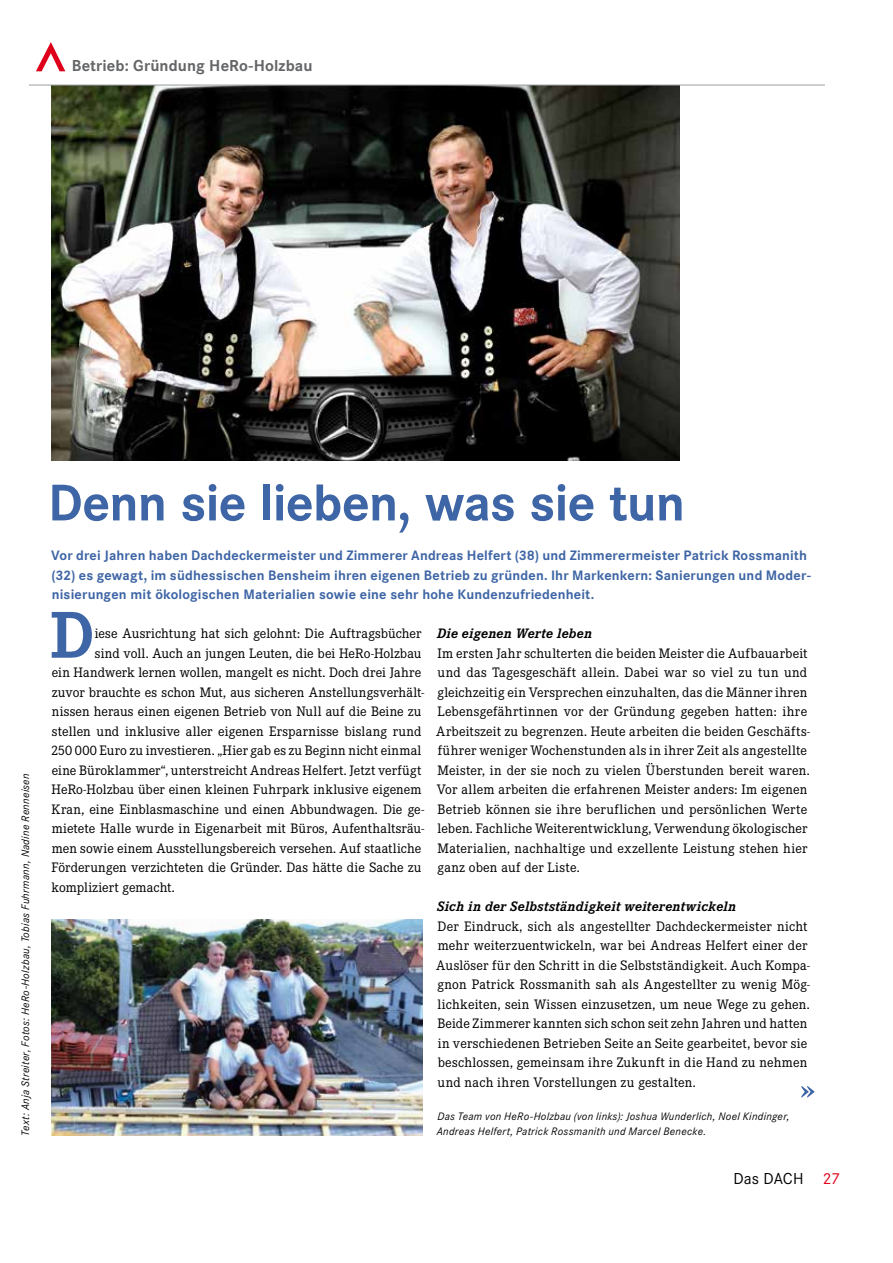
<style>
.page{position:relative;width:893px;height:1263px;background:#fff}
.page>*{position:absolute;margin:0;border:0;box-sizing:border-box;transform-origin:0 0}
.t1{font:700 68.7px "Corporate E Pro";color:#3e65a5}
.t2{font:700 53.55px "Corporate S Pro";letter-spacing:-.015em;color:#3e65a5}
.t3{font:700 16.5px "Corporate S Pro";letter-spacing:.005em;color:#646567}
.t4{font:16.5px "Corporate S Pro";color:#000}
.t5{font:14.25px/19.5px "Corporate E Pro";letter-spacing:.01em;color:#000}
.t6{font:700 14.25px/19.5px "Corporate S Pro";letter-spacing:.015em;color:#3e65a5}
.t7{font:italic 700 14.25px "Corporate E Pro";letter-spacing:.01em;color:#000}
.t8{font:italic 11.25px/15px "Corporate S Pro";letter-spacing:.025em;color:#000}
.s1{color:#e2001a}
</style>
<div class="page">
<img style="left:51px;top:919px;width:371px;height:216px">
<img style="left:51px;top:86px;width:628px;height:374px">
<hr style="left:29px;top:85px;width:796px;height:1px;background:#9c9e9f">
<svg style="left:801px;top:1086px;width:14px;height:11px"></svg>
<svg style="left:36px;top:42px;width:29px;height:29px"></svg>
<p class="t3" style="left:72px;top:52px;width:242px">Betrieb: Gründung HeRo-Holzbau</p>
<p class="t8" style="left:17px;top:1135px;width:364px;rotate:-90deg">Text: Anja Streiter, Fotos: HeRo-Holzbau, Tobias Fuhrmann, Nadine Renneisen</p>
<h2 class="t2" style="left:48px;top:460px;width:638px">Denn sie lieben, was sie tun</h2>
<p class="t6" style="left:51px;top:544px;width:761px">Vor drei Jahren haben Dachdeckermeister und Zimmerer Andreas Helfert (38) und Zimmerermeister Patrick Rossmanith (32) es gewagt, im südhessischen Bensheim ihren eigenen Betrieb zu gründen. Ihr Markenkern: Sanierungen und Moder&shy;nisierungen mit ökologischen Materialien sowie eine sehr hohe Kundenzufriedenheit.</p>
<p class="t7" style="left:437px;top:623px;width:157px">Die eigenen Werte leben</p>
<p class="t5" style="left:436px;top:642px;width:375px">Im ersten Jahr schulterten die beiden Meister die Aufbauarbeit und das Tagesgeschäft allein. Dabei war so viel zu tun und gleichzeitig ein Versprechen einzuhalten, das die Männer ihren Lebensgefährtinnen vor der Gründung gegeben hatten: ihre Arbeitszeit zu begrenzen. Heute arbeiten die beiden Geschäfts&shy;führer weniger Wochenstunden als in ihrer Zeit als angestellte Meister, in der sie noch zu vielen Überstunden bereit waren.<br>Vor allem arbeiten die erfahrenen Meister anders: Im eigenen Betrieb können sie ihre beruflichen und persönlichen Werte leben. Fachliche Weiterentwicklung, Verwendung ökologischer Materialien, nachhaltige und exzellente Leistung stehen hier ganz oben auf der Liste.</p>
<p class="t7" style="left:437px;top:895px;width:301px">Sich in der Selbstständigkeit weiterentwickeln</p>
<p class="t5" style="left:436px;top:915px;width:375px">Der Eindruck, sich als angestellter Dachdeckermeister nicht mehr weiterzuentwickeln, war bei Andreas Helfert einer der Auslöser für den Schritt in die Selbstständigkeit. Auch Kompa&shy;gnon Patrick Rossmanith sah als Angestellter zu wenig Mög&shy;lichkeiten, sein Wissen einzusetzen, um neue Wege zu gehen.<br>Beide Zimmerer kannten sich schon seit zehn Jahren und hatten in verschiedenen Betrieben Seite an Seite gearbeitet, bevor sie beschlossen, gemeinsam ihre Zukunft in die Hand zu nehmen und nach ihren Vorstellungen zu gestalten.</p>
<h1 class="t1" style="left:50px;top:586px;width:46px">D</h1>
<p class="t5" style="left:95px;top:623px;width:328px">iese Ausrichtung hat sich gelohnt: Die Auftragsbücher</p>
<p class="t5" style="left:95px;top:642px;width:328px">sind voll. Auch an jungen Leuten, die bei HeRo-Holzbau</p>
<p class="t5" style="left:52px;top:662px;width:371px">ein Handwerk lernen wollen, mangelt es nicht. Doch drei Jahre</p>
<p class="t5" style="left:52px;top:681px;width:374px">zuvor brauchte es schon Mut, aus sicheren Anstellungsverhält-</p>
<p class="t5" style="left:52px;top:701px;width:371px">nissen heraus einen eigenen Betrieb von Null auf die Beine zu</p>
<p class="t5" style="left:52px;top:720px;width:371px">stellen und inklusive aller eigenen Ersparnisse bislang rund</p>
<p class="t5" style="left:51px;top:740px;width:372px">250 000 Euro zu investieren. „Hier gab es zu Beginn nicht einmal</p>
<p class="t5" style="left:52px;top:759px;width:371px">eine Büroklammer“, unterstreicht Andreas Helfert. Jetzt verfügt</p>
<p class="t5" style="left:52px;top:779px;width:371px">HeRo-Holzbau über einen kleinen Fuhrpark inklusive eigenem</p>
<p class="t5" style="left:52px;top:798px;width:374px">Kran, eine Einblasmaschine und einen Abbundwagen. Die ge-</p>
<p class="t5" style="left:52px;top:818px;width:374px">mietete Halle wurde in Eigenarbeit mit Büros, Aufenthaltsräu-</p>
<p class="t5" style="left:52px;top:837px;width:371px">men sowie einem Ausstellungsbereich versehen. Auf staatliche</p>
<p class="t5" style="left:52px;top:857px;width:371px">Förderungen verzichteten die Gründer. Das hätte die Sache zu</p>
<p class="t5" style="left:52px;top:876px;width:125px">kompliziert gemacht.</p>
<p class="t8" style="left:437px;top:1108px;width:354px">Das Team von HeRo-Holzbau (von links): Joshua Wunderlich, Noel Kindinger,<br>Andreas Helfert, Patrick Rossmanith und Marcel Benecke.</p>
<p class="t4" style="left:733px;top:1167px;width:108px">Das DACH <span class="s1">27</span></p>
</div>
